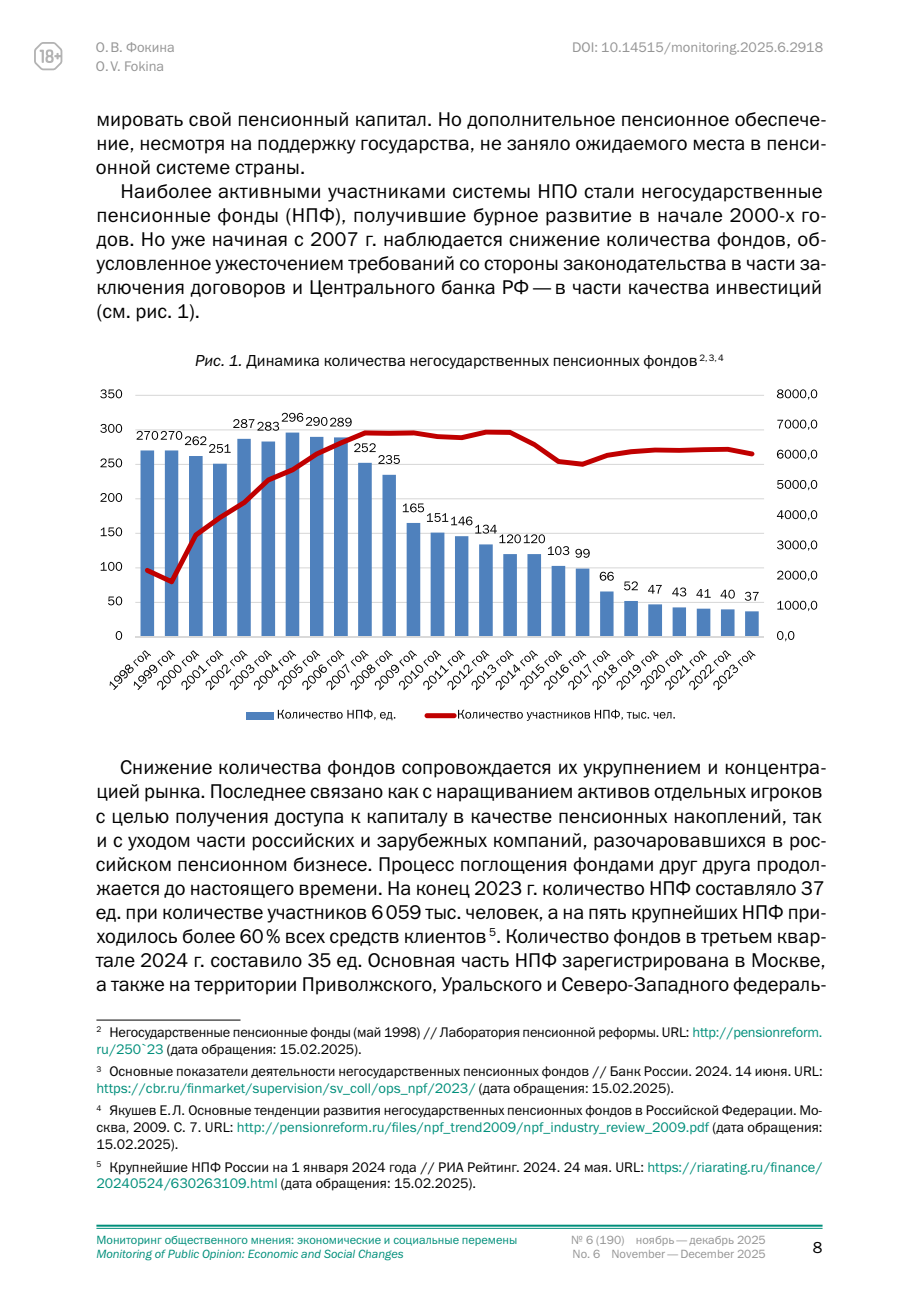
<style>
.page{position:relative;width:919px;height:1299px;background:#fff}
.page>*{position:absolute;margin:0;border:0;box-sizing:border-box;transform-origin:0 0}
.GENERAL_TEXT{font:20px/24px "Franklin Gothic ITC";color:#000}
.Picture_number_and_t{font:16px "Franklin Gothic ITC";color:#000}
.footnote_text{font:14px/16.8px "Franklin Gothic ITC";color:#000}
.t1{font:14px "Franklin Gothic ITC";color:#959595}
.t2{font:12px "Franklin Gothic ITC";color:#008f7b}
.t3{font:12px "Franklin Gothic ITC";color:#959595}
.t4{font:italic 12px "Franklin Gothic ITC";color:#008f7b}
.s1{font-style:italic}
.s2{color:#008f7b}
</style>
<div class="page">
<hr style="left:96px;top:1224px;width:726px;height:2px;background:#008f7b">
<hr style="left:96px;top:1227px;width:726px;height:1px;background:#008f7b">
<svg style="left:34px;top:42px;width:28px;height:28px"></svg>
<svg style="left:100px;top:389px;width:718px;height:332px"></svg>
<hr style="left:96px;top:1019px;width:144px;height:1px;background:#000">
<p class="t1" style="left:96px;top:38px;width:80px">О.В. Фокина</p>
<p class="t1" style="left:572px;top:38px;width:252px">DOI: 10.14515/monitoring.2025.6.2918</p>
<p class="t1" style="left:96px;top:57px;width:70px">O.V. Fokina</p>
<p class="GENERAL_TEXT" style="left:96px;top:107px;width:732px;text-align:justify">мировать свой пенсионный капитал. Но дополнительное пенсионное обеспече&shy;ние, несмотря на поддержку государства, не заняло ожидаемого места в пенси&shy;онной системе страны.</p>
<p class="GENERAL_TEXT" style="left:96px;top:179px;width:731px;text-indent:24px">Наиболее активными участниками системы НПО стали негосударственные пенсионные фонды (НПФ), получившие бурное развитие в начале 2000‑х го&shy;дов. Но уже начиная с 2007 г. наблюдается снижение количества фондов, об&shy;условленное ужесточением требований со стороны законодательства в части за&shy;ключения договоров и Центрального банка РФ— в части качества инвестиций (см. рис. 1).</p>
<p class="Picture_number_and_t" style="left:195px;top:351px;width:530px"><span class="s1">Рис. 1.</span> Динамика количества негосударственных пенсионных фондов <sup>2,3,4</sup></p>
<p class="GENERAL_TEXT" style="left:96px;top:755px;width:732px;text-indent:24px">Снижение количества фондов сопровождается их укрупнением и концентра&shy;цией рынка. Последнее связано как с наращиванием активов отдельных игроков с целью получения доступа к капиталу в качестве пенсионных накоплений, так и с уходом части российских и зарубежных компаний, разочаровавшихся в рос&shy;сийском пенсионном бизнесе. Процесс поглощения фондами друг друга продол&shy;жается до настоящего времени. На конец 2023 г. количество НПФ составляло 37 ед. при количестве участников 6059 тыс. человек, а на пять крупнейших НПФ при&shy;ходилось более 60% всех средств клиентов <sup>5</sup>. Количество фондов в третьем квар&shy;тале 2024 г. составило 35 ед. Основная часть НПФ зарегистрирована в Москве, а также на территории Приволжского, Уральского и Северо--Западного федераль-</p>
<p class="footnote_text" style="left:96px;top:1023px;width:727px"><sup>2</sup> Негосударственные пенсионные фонды (май 1998) // Лаборатория пенсионной реформы. URL: <span class="s2">http://pensionreform. ru/250`23</span> (дата обращения: 15.02.2025).</p>
<p class="footnote_text" style="left:96px;top:1062px;width:727px"><sup>3</sup> Основные показатели деятельности негосударственных пенсионных фондов // Банк России. 2024. 14 июня. URL: <span class="s2">https://cbr.ru/finmarket/supervision/sv_coll/ops_npf/2023/</span> (дата обращения: 15.02.2025).</p>
<p class="footnote_text" style="left:96px;top:1102px;width:727px;text-align:justify"><sup>4</sup> Якушев Е.Л. Основные тенденции развития негосударственных пенсионных фондов в Российской Федерации. Мо&shy;сква, 2009. С. 7. URL: <span class="s2">http://pensionreform.ru/files/npf_trend2009/npf_industry_review_2009.pdf</span> (дата обращения:<br>15.02.2025).</p>
<p class="footnote_text" style="left:96px;top:1158px;width:727px"><sup>5</sup> Крупнейшие НПФ России на 1 января 2024 года // РИА Рейтинг. 2024. 24 мая. URL: <span class="s2">https://riarating.ru/finance/<br>20240524/630263109.html</span> (дата обращения: 15.02.2025).</p>
<p class="t2" style="left:96px;top:1232px;width:422px">Мониторинг общественного мнения: экономические и социальные перемены</p>
<p class="t3" style="left:571px;top:1232px;width:196px">№ 6 (190) ноябрь—декабрь 2025</p>
<p class="t4" style="left:96px;top:1247px;width:309px">Monitoring of Public Opinion: Economic and Social Changes</p>
<p class="t3" style="left:572px;top:1246px;width:195px">No. 6 November—December 2025</p>
<p class="Picture_number_and_t" style="left:812px;top:1237px;width:11px">8</p>
</div>
